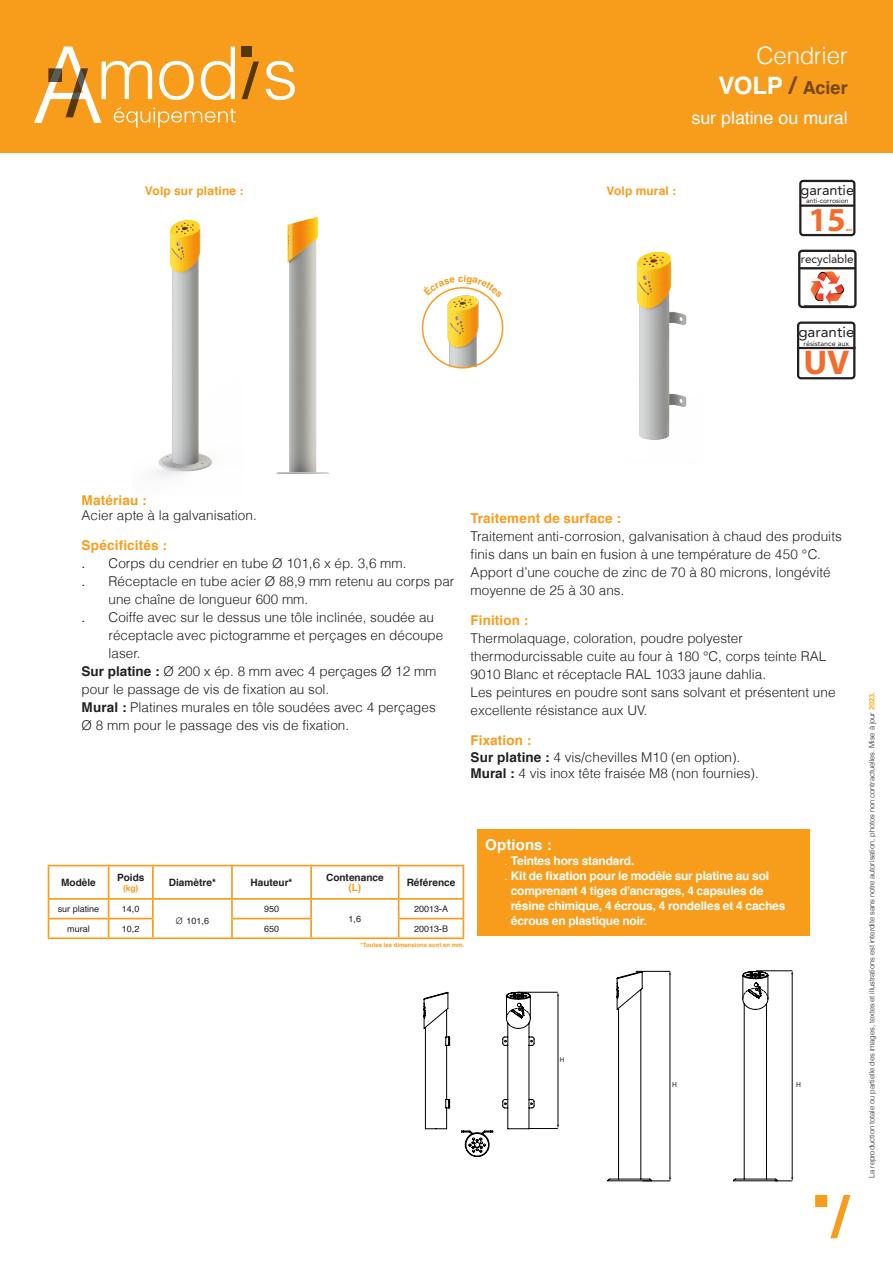
<style>
.page{position:relative;width:893px;height:1263px;background:#fff}
.page>*{position:absolute;margin:0;border:0;box-sizing:border-box;transform-origin:0 0}
.t1{font:700 34.5px "Myriad";color:#f36c2e}
.t2{font:700 33.6px "Myriad";color:#f36c2e}
.t3{font:300 24px "Helvetica";letter-spacing:-.01em;color:#fff}
.t4{font:18px "Helvetica";letter-spacing:-.01em;color:#fff}
.t5{font:700 18px "Helvetica";color:#744600}
.t6{font:700 15px "Helvetica";letter-spacing:.005em;color:#fff}
.t7{font:14.85px "Avenir LT Std";color:#231f20}
.t8{font:14.55px "Avenir LT Std";color:#231f20}
.SousTitreCourant{font:300 13.5px/18px "Helvetica";color:#231f20}
.Texte_Courant_Puces{font:300 13.5px "Helvetica";color:#231f20}
.SousTitreCourant-2{font:700 13.5px "Helvetica";letter-spacing:.01em;color:#f89c1c}
.t9{font:13.5px "Arial";color:#231f20}
.t10{font:700 12px/15px "Helvetica";letter-spacing:-.015em;color:#fff}
.SousTitreCourant-3{font:700 12px "Helvetica";letter-spacing:.01em;color:#f89c1c}
.t11{font:11.7px "Avenir LT Std";color:#231f20}
.t12{font:10.8px "Avenir LT Std";color:#231f20}
.TitreTableau{font:700 10.05px "Helvetica";color:#231f20}
.TitreTableau-2{font:700 10.05px "Helvetica";color:#f89c1c}
.TexteCellule{font:9px "Helvetica";color:#231f20}
.ValeurTableau{font:700 8.4px "Helvetica";color:#f89c1c}
.Texte_Courant{font:300 7.5px "Helvetica";letter-spacing:-.01em;color:#231f20}
.t13{font:7.5px "Myriad Pro";color:#231f20}
.t14{font:7.05px "Avenir LT Std";color:#231f20}
.t15{font:7.05px "Myriad Pro";color:#231f20}
.t16{font:6.9px "Avenir LT Std";color:#231f20}
.Style_de_paragraphe_1{font:700 6px "Helvetica";color:#f89c1c}
.t17{font:700 4.35px "Myriad";color:#f36c2e}
.s1{font-size:24px;color:#fff}
.s2{font-size:24px}
.s3{font-weight:700}
.s4{font-weight:300}
.s5{font-family:"Arial";font-weight:400}
.s6{font-weight:700;color:#fbaf25}
</style>
<div class="page">
<div style="left:0;top:0;width:893px;height:152px;background:#f89c1c"></div>
<svg style="left:815px;top:1195px;width:35px;height:43px"></svg>
<svg style="left:242px;top:62px;width:17px;height:37px"></svg>
<div style="left:242px;top:47px;width:10px;height:10px;background:#55370a"></div>
<svg style="left:266px;top:61px;width:29px;height:39px"></svg>
<svg style="left:34px;top:47px;width:202px;height:81px"></svg>
<img style="left:421px;top:298px;width:83px;height:68px">
<svg style="left:48px;top:865px;width:416px;height:72px"></svg>
<hr style="left:48px;top:937px;width:61px;height:2px;background:#f89c1c">
<hr style="left:109px;top:937px;width:44px;height:2px;background:#f89c1c">
<hr style="left:153px;top:937px;width:79px;height:2px;background:#f89c1c">
<hr style="left:232px;top:937px;width:79px;height:2px;background:#f89c1c">
<hr style="left:311px;top:937px;width:88px;height:2px;background:#f89c1c">
<hr style="left:399px;top:937px;width:65px;height:2px;background:#f89c1c">
<div style="left:477px;top:829px;width:333px;height:106px;background:#f89c1c"></div>
<svg style="left:424px;top:992px;width:26px;height:137px"></svg>
<svg style="left:502px;top:992px;width:32px;height:137px"></svg>
<svg style="left:461px;top:1130px;width:32px;height:27px"></svg>
<hr style="left:518px;top:992px;width:40px;height:1px;background:#000001">
<hr style="left:558px;top:995px;width:1px;height:131px;background:#000001">
<hr style="left:528px;top:1128px;width:30px;height:1px;background:#000001">
<svg style="left:733px;top:970px;width:60px;height:211px"></svg>
<svg style="left:607px;top:971px;width:64px;height:210px"></svg>
<img style="left:637px;top:251px;width:50px;height:189px">
<img style="left:155px;top:220px;width:58px;height:257px">
<img style="left:276px;top:216px;width:54px;height:258px">
<img style="left:423px;top:288px;width:80px;height:80px;border-radius:40px">
<div style="left:422px;top:287px;width:81px;height:81px;border:2px solid #f89c1c;border-radius:50%"></div>
<div style="left:797px;top:321px;width:58px;height:58px;border:2px solid #231f20;border-radius:3px"></div>
<hr style="left:797px;top:347px;width:58px;height:2px;background:#231f20">
<div style="left:798px;top:250px;width:59px;height:58px;border:2px solid #231f20;border-radius:3px"></div>
<hr style="left:799px;top:267px;width:57px;height:2px;background:#231f20">
<svg style="left:810px;top:271px;width:34px;height:34px"></svg>
<div style="left:799px;top:180px;width:56px;height:56px;border:2px solid #231f20;border-radius:3px"></div>
<hr style="left:800px;top:204px;width:55px;height:3px;background:#231f20">
<svg style="left:435px;top:287px;width:55px;height:11px"></svg>
<p class="t3" style="left:756px;top:40px;width:93px">Cendrier</p>
<p class="t5" style="left:718px;top:73px;width:131px"><span class="s1">VOLP</span> <span class="s2">/</span> Acier</p>
<p class="t4" style="left:692px;top:104px;width:158px">sur platine ou mural</p>
<p class="SousTitreCourant-3" style="left:145px;top:181px;width:100px">Volp sur platine :</p>
<p class="SousTitreCourant-3" style="left:606px;top:181px;width:71px">Volp mural :</p>
<p class="t8" style="left:801px;top:181px;width:55px">garantie</p>
<p class="t16" style="left:806px;top:197px;width:44px">anti-corrosion</p>
<h2 class="t2" style="left:808px;top:202px;width:39px">15</h2>
<p class="t17" style="left:846px;top:227px;width:8px">ans</p>
<p class="t11" style="left:811px;top:252px;width:44px">cyclable</p>
<p class="t12" style="left:801px;top:255px;width:52px"><sup>re</sup>recyclable</p>
<p class="t7" style="left:798px;top:323px;width:57px">garantie</p>
<p class="t14" style="left:804px;top:339px;width:47px">résistance aux</p>
<h1 class="t1" style="left:803px;top:344px;width:48px">UV</h1>
<p class="SousTitreCourant-2" style="left:82px;top:489px;width:66px">Matériau :</p>
<p class="SousTitreCourant" style="left:82px;top:506px;width:177px">Acier apte à la galvanisation.</p>
<p class="SousTitreCourant-2" style="left:82px;top:534px;width:87px">Spécificités :</p>
<p class="t9" style="left:82px;top:554px;width:5px">.</p>
<p class="SousTitreCourant" style="left:109px;top:554px;width:299px">Corps du cendrier en tube Ø 101,6 x ép. 3,6 mm.</p>
<p class="t9" style="left:82px;top:572px;width:5px">.</p>
<p class="SousTitreCourant" style="left:109px;top:572px;width:347px">Réceptacle en tube acier Ø 88,9 mm retenu au corps par une chaîne de longueur 600 mm.</p>
<p class="t9" style="left:82px;top:608px;width:5px">.</p>
<p class="SousTitreCourant" style="left:109px;top:608px;width:336px">Coiffe avec sur le dessus une tôle inclinée, soudée au réceptacle avec pictogramme et perçages en découpe laser.</p>
<p class="Texte_Courant_Puces" style="left:82px;top:663px;width:356px"><span class="s3">Sur platine :</span> Ø 200 x ép. 8 mm avec 4 perçages Ø 12 mm</p>
<p class="Texte_Courant_Puces" style="left:82px;top:681px;width:249px">pour le passage de vis de fixation au sol.</p>
<p class="Texte_Courant_Puces" style="left:82px;top:699px;width:356px"><span class="s3">Mural :</span> Platines murales en tôle soudées avec 4 perçages</p>
<p class="Texte_Courant_Puces" style="left:82px;top:717px;width:269px">Ø 8 mm pour le passage des vis de fixation.</p>
<p class="SousTitreCourant-2" style="left:470px;top:507px;width:152px">Traitement de surface :</p>
<p class="SousTitreCourant" style="left:470px;top:527px;width:373px">Traitement anti-corrosion, galvanisation à chaud des produits finis dans un bain en fusion à une température de 450 °C.<br>Apport d’une couche de zinc de 70 à 80 microns, longévité moyenne de 25 à 30 ans.</p>
<p class="SousTitreCourant-2" style="left:470px;top:609px;width:59px">Finition :</p>
<p class="SousTitreCourant" style="left:470px;top:629px;width:366px">Thermolaquage, coloration, poudre polyester thermodurcissable cuite au four à 180 °C, corps teinte RAL 9010 Blanc et réceptacle RAL 1033 jaune dahlia.<br>Les peintures en poudre sont sans solvant et présentent une excellente résistance aux UV.</p>
<p class="SousTitreCourant-2" style="left:470px;top:729px;width:62px">Fixation :</p>
<p class="SousTitreCourant" style="left:470px;top:748px;width:271px"><span class="s3">Sur platine :</span> 4 vis/chevilles M10 (en option).</p>
<p class="SousTitreCourant" style="left:470px;top:764px;width:290px"><span class="s3">Mural :</span> 4 vis inox tête fraisée M8 (non fournies).</p>
<p class="TitreTableau" style="left:61px;top:874px;width:36px">Modèle</p>
<p class="TitreTableau" style="left:117px;top:869px;width:29px">Poids</p>
<p class="ValeurTableau" style="left:123px;top:881px;width:17px">(kg)</p>
<p class="TitreTableau" style="left:169px;top:874px;width:49px">Diamètre*</p>
<p class="TitreTableau" style="left:251px;top:874px;width:43px">Hauteur*</p>
<p class="TitreTableau" style="left:326px;top:869px;width:59px">Contenance</p>
<p class="TitreTableau-2" style="left:348px;top:879px;width:14px">(L)</p>
<p class="TitreTableau" style="left:407px;top:874px;width:50px">Référence</p>
<p class="TexteCellule" style="left:58px;top:902px;width:43px">sur platine</p>
<p class="TexteCellule" style="left:122px;top:902px;width:19px">14,0</p>
<p class="TexteCellule" style="left:414px;top:902px;width:36px">20013-A</p>
<p class="TexteCellule" style="left:264px;top:902px;width:17px">950</p>
<p class="TexteCellule" style="left:349px;top:912px;width:14px">1,6</p>
<p class="TexteCellule" style="left:176px;top:913px;width:35px"><span class="s4">Ø</span> 101,6</p>
<p class="TexteCellule" style="left:67px;top:922px;width:24px">mural</p>
<p class="TexteCellule" style="left:122px;top:922px;width:19px">10,2</p>
<p class="TexteCellule" style="left:264px;top:922px;width:17px">650</p>
<p class="TexteCellule" style="left:414px;top:922px;width:36px">20013-B</p>
<p class="t6" style="left:485px;top:832px;width:68px">Options :</p>
<p class="t10" style="left:504px;top:853px;width:132px"><span class="s5">.</span> Teintes hors standard.</p>
<p class="t10" style="left:511px;top:868px;width:276px;text-indent:-6px"><span class="s5">.</span> Kit de fixation pour le modèle sur platine au sol comprenant 4 tiges d’ancrages, 4 capsules de résine chimique, 4 écrous, 4 rondelles et 4 caches écrous en plastique noir.</p>
<p class="Style_de_paragraphe_1" style="left:361px;top:940px;width:105px">*Toutes les dimensions sont en mm.</p>
<p class="t15" style="left:560px;top:1055px;width:6px">H</p>
<p class="t13" style="left:672px;top:1079px;width:6px">H</p>
<p class="t13" style="left:796px;top:1079px;width:6px">H</p>
<p class="Texte_Courant" style="left:867px;top:1178px;width:488px;rotate:-90deg">La reproduction totale ou partielle des images, textes et illustrations est interdite sans notre autorisation, photos non contractuelles. Mise à jour <span class="s6">2023</span>.</p>
</div>
